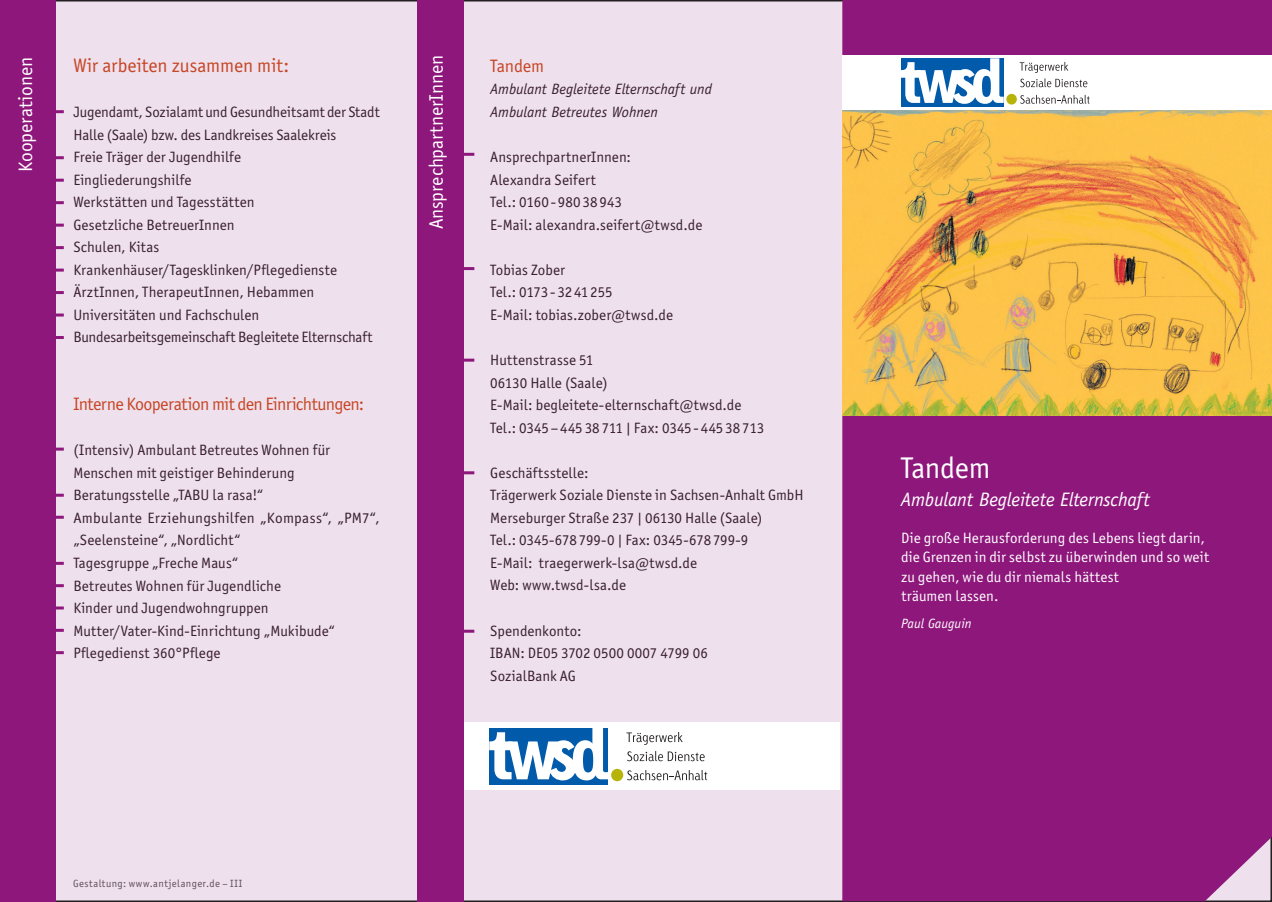
<style>
.page{position:relative;width:1272px;height:902px;background:#fff}
.page>*{position:absolute;margin:0;border:0;box-sizing:border-box;transform-origin:0 0}
.t1{font:30px "Officina Sans ITC Pro";letter-spacing:-.01em;color:#fff}
.t2{font:19.5px "Officina Sans ITC Pro";letter-spacing:-.005em;color:#fff}
.t3{font:italic 19.5px "Officina Sans Std";letter-spacing:-.01em;color:#fff}
.t4{font:19.5px "Officina Sans ITC Pro";letter-spacing:.005em;color:#c74625}
.t5{font:18px "Officina Sans ITC Pro";letter-spacing:-.03em;color:#c74625}
.t6{font:15px/22.5px "Officina Sans ITC Pro";letter-spacing:.005em;color:#3a1f31}
.t7{font:15px/19.5px "Officina Sans ITC Pro";letter-spacing:.01em;color:#fff}
.t8{font:italic 15px/22.5px "Officina Sans Std";color:#3a1f31}
.t9{font:italic 13.5px "Officina Sans Std";color:#fff}
.t10{font:10.5px "Officina Sans ITC Pro";letter-spacing:.045em;color:#624c5a}
</style>
<div class="page">
<div style="left:1px;top:1px;width:1270px;height:900px;background:#eee1ed"></div>
<div style="left:434px;top:722px;width:405px;height:67px;background:#fff"></div>
<div style="left:489px;top:727px;width:118px;height:57px;background:#015aaa"></div>
<svg style="left:489px;top:727px;width:119px;height:53px"></svg>
<div style="left:611px;top:768px;width:12px;height:13px;background:#b8b309;border-radius:50%"></div>
<svg style="left:626px;top:732px;width:56px;height:12px"></svg>
<svg style="left:627px;top:751px;width:77px;height:10px"></svg>
<svg style="left:627px;top:770px;width:80px;height:10px"></svg>
<div style="left:842px;top:0;width:429px;height:901px;background:#8e177c"></div>
<div style="left:842px;top:55px;width:429px;height:55px;background:#fff"></div>
<div style="left:900px;top:58px;width:103px;height:49px;background:#015aaa"></div>
<svg style="left:900px;top:58px;width:103px;height:46px"></svg>
<div style="left:1006px;top:94px;width:10px;height:10px;background:#b8b309;border-radius:50%"></div>
<svg style="left:1019px;top:62px;width:68px;height:25px"></svg>
<svg style="left:1020px;top:95px;width:69px;height:9px"></svg>
<hr style="left:37px;top:110px;width:27px;height:3px;background:#8e177c">
<hr style="left:37px;top:223px;width:27px;height:3px;background:#8e177c">
<hr style="left:37px;top:156px;width:27px;height:3px;background:#8e177c">
<hr style="left:37px;top:246px;width:27px;height:3px;background:#8e177c">
<hr style="left:37px;top:179px;width:27px;height:3px;background:#8e177c">
<hr style="left:37px;top:268px;width:27px;height:3px;background:#8e177c">
<hr style="left:37px;top:201px;width:27px;height:3px;background:#8e177c">
<hr style="left:37px;top:291px;width:27px;height:3px;background:#8e177c">
<hr style="left:37px;top:313px;width:27px;height:3px;background:#8e177c">
<hr style="left:37px;top:336px;width:27px;height:3px;background:#8e177c">
<hr style="left:37px;top:447px;width:27px;height:3px;background:#8e177c">
<hr style="left:37px;top:493px;width:27px;height:3px;background:#8e177c">
<hr style="left:37px;top:515px;width:27px;height:3px;background:#8e177c">
<hr style="left:37px;top:561px;width:27px;height:3px;background:#8e177c">
<hr style="left:37px;top:584px;width:27px;height:3px;background:#8e177c">
<hr style="left:37px;top:606px;width:27px;height:3px;background:#8e177c">
<hr style="left:37px;top:628px;width:27px;height:3px;background:#8e177c">
<hr style="left:37px;top:651px;width:27px;height:3px;background:#8e177c">
<div style="left:0;top:0;width:55px;height:901px;background:#8e177c"></div>
<div style="left:417px;top:0;width:46px;height:901px;background:#8e177c"></div>
<hr style="left:448px;top:153px;width:26px;height:3px;background:#8e177c">
<hr style="left:448px;top:267px;width:26px;height:3px;background:#8e177c">
<hr style="left:448px;top:358px;width:26px;height:3px;background:#8e177c">
<hr style="left:448px;top:471px;width:26px;height:3px;background:#8e177c">
<hr style="left:448px;top:629px;width:26px;height:3px;background:#8e177c">
<img style="left:842px;top:110px;width:429px;height:305px">
<h2 class="t2" style="left:14px;top:172px;width:116px;rotate:-90deg">Kooperationen</h2>
<h2 class="t2" style="left:425px;top:229px;width:175px;rotate:-90deg">AnsprechpartnerInnen</h2>
<h2 class="t4" style="left:73px;top:54px;width:217px">Wir arbeiten zusammen mit:</h2>
<p class="t6" style="left:73px;top:101px;width:308px">Jugendamt, Sozialamt und Gesundheitsamt der Stadt Halle (Saale) bzw. des Landkreises Saalekreis<br>Freie Träger der Jugendhilfe<br>Eingliederungshilfe<br>Werkstätten und Tagesstätten<br>Gesetzliche BetreuerInnen<br>Schulen, Kitas Krankenhäuser/Tagesklinken/Pflegedienste ÄrztInnen, TherapeutInnen, Hebammen Universitäten und Fachschulen Bundesarbeitsgemeinschaft Begleitete Elternschaft</p>
<p class="t5" style="left:73px;top:393px;width:292px">Interne Kooperation mit den Einrichtungen:</p>
<p class="t6" style="left:73px;top:439px;width:308px">(Intensiv) Ambulant Betreutes Wohnen für Menschen mit geistiger Behinderung Beratungsstelle „TABU la rasa!“<br>Ambulante Erziehungshilfen „Kompass“, „PM7“, „Seelensteine“, „Nordlicht“<br>Tagesgruppe „Freche Maus“<br>Betreutes Wohnen für Jugendliche<br>Kinder und Jugendwohngruppen Mutter/Vater-Kind-Einrichtung „Mukibude“ Pflegedienst 360°Pflege</p>
<p class="t5" style="left:490px;top:55px;width:55px">Tandem</p>
<p class="t8" style="left:490px;top:78px;width:223px">Ambulant Begleitete Elternschaft und<br>Ambulant Betreutes Wohnen</p>
<p class="t6" style="left:490px;top:146px;width:213px">AnsprechpartnerInnen:<br>Alexandra Seifert<br>Tel.: 0160 -98038 943<br>E-Mail: alexandra.seifert@twsd.de</p>
<p class="t6" style="left:490px;top:258px;width:184px">Tobias Zober<br>Tel.: 0173 - 3241 255<br>E-Mail: tobias.zober@twsd.de</p>
<p class="t6" style="left:490px;top:348px;width:275px">Huttenstrasse 51<br>06130 Halle (Saale)<br>E-Mail: begleitete-elternschaft@twsd.de<br>Tel.: 0345 –44538 711 | Fax: 0345 - 445 38 713</p>
<p class="t6" style="left:490px;top:461px;width:315px">Geschäftsstelle:<br>Trägerwerk Soziale Dienste in Sachsen-Anhalt GmbH Merseburger Straße 237 | 06130 Halle (Saale)<br>Tel.: 0345-678799-0 | Fax: 0345-678799-9<br>E-Mail: traegerwerk-lsa@twsd.de<br>Web: www.twsd-lsa.de</p>
<p class="t6" style="left:490px;top:619px;width:219px">Spendenkonto:<br>IBAN: DE05 3702 0500 0007 4799 06<br>SozialBank AG</p>
<p class="t10" style="left:73px;top:877px;width:171px">Gestaltung: www.antjelanger.de – III</p>
<h1 class="t1" style="left:900px;top:450px;width:91px">Tandem</h1>
<h2 class="t3" style="left:900px;top:488px;width:251px">Ambulant Begleitete Elternschaft</h2>
<p class="t7" style="left:901px;top:527px;width:309px">Die große Herausforderung des Lebens liegt darin, die Grenzen in dir selbst zu überwinden und so weit zu gehen, wie du dir niemals hättest<br>träumen lassen.</p>
<p class="t9" style="left:901px;top:615px;width:72px">Paul Gauguin</p>
</div>
